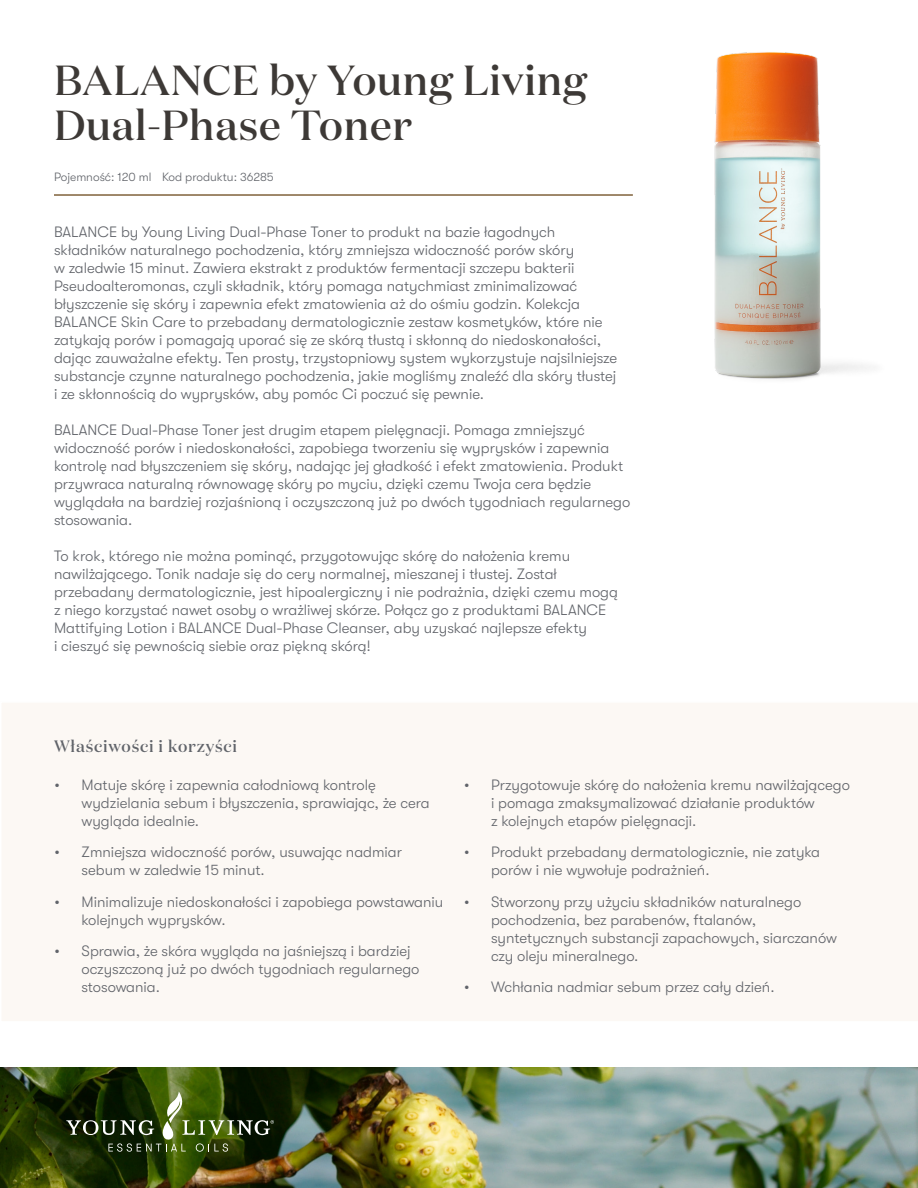
<style>
.page{position:relative;width:918px;height:1188px;background:#fff}
.page>*{position:absolute;margin:0;border:0;box-sizing:border-box;transform-origin:0 0}
.t1{font:500 42px/45px "Domaine Display";letter-spacing:.02em;color:#3d3936}
.t2{font:500 16.5px "Domaine Display";letter-spacing:.05em;color:#61646a}
.t3{font:300 15px/18px "GT Walsheim Pro";color:#61646a}
.t4{font:300 12px "GT Walsheim Pro";color:#61646a}
</style>
<div class="page">
<img style="left:0;top:1067px;width:918px;height:121px">
<div style="left:2px;top:703px;width:916px;height:318px;background:#fcf8f4"></div>
<svg style="left:66px;top:1092px;width:208px;height:60px;background:#34461d"></svg>
<img style="left:714px;top:52px;width:156px;height:328px">
<hr style="left:54px;top:194px;width:579px;height:2px;background:#80623b">
<h1 class="t1" style="left:54px;top:57px;width:534px">BALANCE by Young Living<br>Dual-Phase Toner</h1>
<p class="t4" style="left:54px;top:170px;width:221px">Pojemność: 120 ml Kod produktu: 36285</p>
<p class="t3" style="left:54px;top:223px;width:565px">BALANCE by Young Living Dual-Phase Toner to produkt na bazie łagodnych składników naturalnego pochodzenia, który zmniejsza widoczność porów skóry<br>w zaledwie 15 minut. Zawiera ekstrakt z produktów fermentacji szczepu bakterii Pseudoalteromonas, czyli składnik, który pomaga natychmiast zminimalizować błyszczenie się skóry i zapewnia efekt zmatowienia aż do ośmiu godzin. Kolekcja BALANCE Skin Care to przebadany dermatologicznie zestaw kosmetyków, które nie zatykają porów i pomagają uporać się ze skórą tłustą i skłonną do niedoskonałości, dając zauważalne efekty. Ten prosty, trzystopniowy system wykorzystuje najsilniejsze substancje czynne naturalnego pochodzenia, jakie mogliśmy znaleźć dla skóry tłustej i ze skłonnością do wyprysków, aby pomóc Ci poczuć się pewnie.</p>
<p class="t3" style="left:54px;top:421px;width:578px">BALANCE Dual-Phase Toner jest drugim etapem pielęgnacji. Pomaga zmniejszyć widoczność porów i niedoskonałości, zapobiega tworzeniu się wyprysków i zapewnia kontrolę nad błyszczeniem się skóry, nadając jej gładkość i efekt zmatowienia. Produkt przywraca naturalną równowagę skóry po myciu, dzięki czemu Twoja cera będzie wyglądała na bardziej rozjaśnioną i oczyszczoną już po dwóch tygodniach regularnego stosowania.</p>
<p class="t3" style="left:54px;top:547px;width:565px">To krok, którego nie można pominąć, przygotowując skórę do nałożenia kremu nawilżającego. Tonik nadaje się do cery normalnej, mieszanej i tłustej. Został przebadany dermatologicznie, jest hipoalergiczny i nie podrażnia, dzięki czemu mogą z niego korzystać nawet osoby o wrażliwej skórze. Połącz go z produktami BALANCE Mattifying Lotion i BALANCE Dual-Phase Cleanser, aby uzyskać najlepsze efekty<br>i cieszyć się pewnością siebie oraz piękną skórą!</p>
<p class="t2" style="left:54px;top:736px;width:185px">Właściwości i korzyści</p>
<p class="t3" style="left:82px;top:776px;width:350px;text-indent:-27px">• Matuje skórę i zapewnia całodniową kontrolę wydzielania sebum i błyszczenia, sprawiając, że cera wygląda idealnie.</p>
<p class="t3" style="left:82px;top:843px;width:322px;text-indent:-27px">• Zmniejsza widoczność porów, usuwając nadmiar sebum w zaledwie 15 minut.</p>
<p class="t3" style="left:82px;top:893px;width:363px;text-indent:-27px">• Minimalizuje niedoskonałości i zapobiega powstawaniu kolejnych wyprysków.</p>
<p class="t3" style="left:82px;top:942px;width:339px;text-indent:-27px">• Sprawia, że skóra wygląda na jaśniejszą i bardziej oczyszczoną już po dwóch tygodniach regularnego stosowania.</p>
<p class="t3" style="left:491px;top:776px;width:360px;text-indent:-27px">• Przygotowuje skórę do nałożenia kremu nawilżającego i pomaga zmaksymalizować działanie produktów<br>z kolejnych etapów pielęgnacji.</p>
<p class="t3" style="left:491px;top:843px;width:331px;text-indent:-27px">• Produkt przebadany dermatologicznie, nie zatyka porów i nie wywołuje podrażnień.</p>
<p class="t3" style="left:491px;top:893px;width:347px;text-indent:-27px">• Stworzony przy użyciu składników naturalnego pochodzenia, bez parabenów, ftalanów, syntetycznych substancji zapachowych, siarczanów czy oleju mineralnego.</p>
<p class="t3" style="left:464px;top:978px;width:312px">• Wchłania nadmiar sebum przez cały dzień.</p>
</div>
